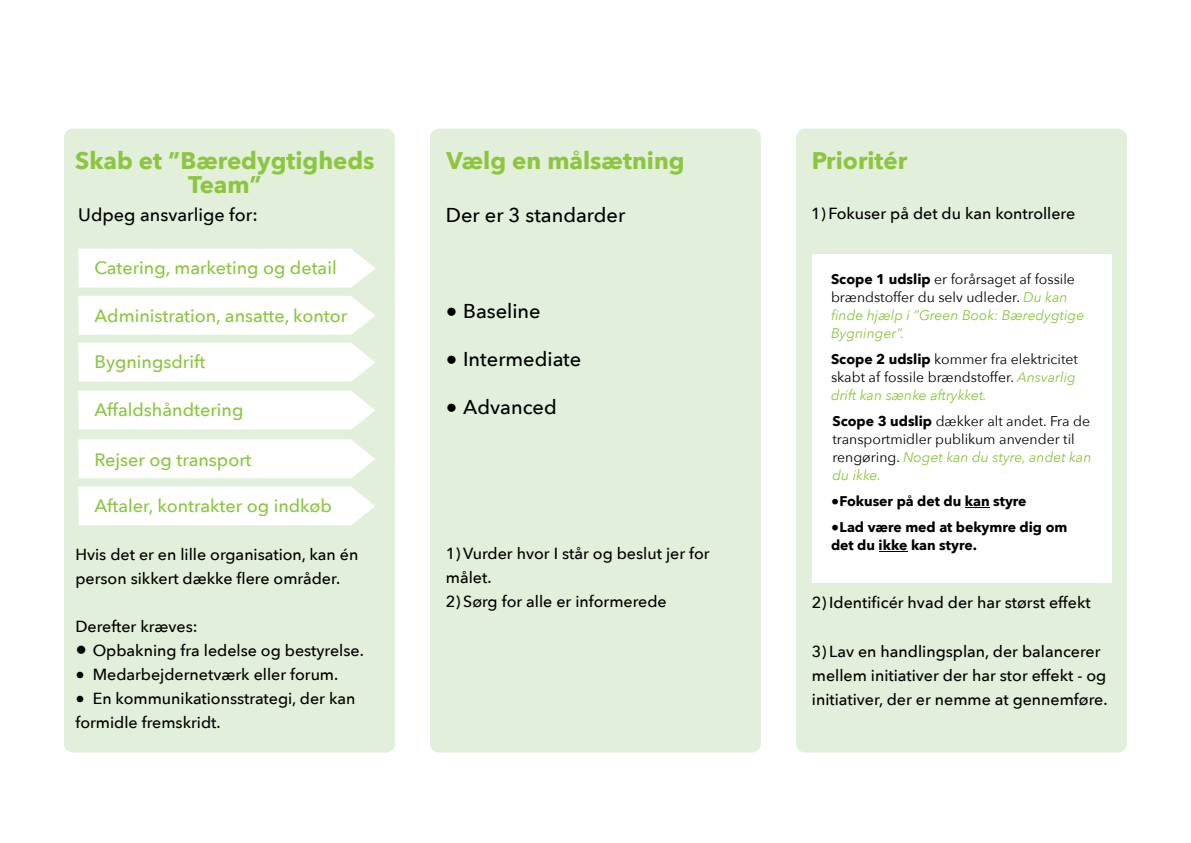
<style>
.page{position:relative;width:1191px;height:843px;background:#fff}
.page>*{position:absolute;margin:0;border:0;box-sizing:border-box;transform-origin:0 0}
.t1{font:700 24px/24px "Avenir Next";color:#8cc63f;text-align:center}
.t2{font:500 20px "Avenir Next";color:#000}
.t3{font:500 18px "Avenir Next";color:#8cc63f}
.t4{font:500 18px "Avenir Next";color:#000}
.t5{font:500 16px/24px "Avenir Next";color:#000}
.t6{font:14px/18px "Avenir Next";color:#000}
.t7{font:italic 14px/18px "Avenir Next";color:#8cc63f}
.t8{font:700 14px/18px "Avenir Next";color:#000}
.s1{font-family:"Lucida Grande";font-weight:400;font-size:20px}
.s2{font-family:"Lucida Grande";font-weight:400}
.s3{font-weight:700;font-style:normal;color:#000}
.s4{font-style:normal;color:#000}
.s5{font-weight:700}
.s6{font-style:italic;color:#8cc63f}
.s7{font-family:"Lucida Grande"}
</style>
<div class="page">
<div style="left:64px;top:128px;width:331px;height:624px;background:#e2efda;border-radius:9px"></div>
<div style="left:430px;top:128px;width:331px;height:624px;background:#e2efda;border-radius:9px"></div>
<div style="left:796px;top:128px;width:331px;height:624px;background:#e2efda;border-radius:9px"></div>
<div style="left:78px;top:248px;width:297px;height:39px;background:#fff"></div>
<div style="left:78px;top:296px;width:297px;height:38px;background:#fff"></div>
<div style="left:78px;top:342px;width:297px;height:39px;background:#fff"></div>
<div style="left:78px;top:390px;width:297px;height:39px;background:#fff"></div>
<div style="left:78px;top:439px;width:297px;height:39px;background:#fff"></div>
<div style="left:78px;top:486px;width:297px;height:39px;background:#fff"></div>
<div style="left:812px;top:254px;width:299px;height:328px;background:#fff"></div>
<h1 class="t1" style="left:446px;top:149px;width:240px">Vælg en målsætning</h1>
<h1 class="t1" style="left:812px;top:149px;width:97px">Prioritér</h1>
<h1 class="t1" style="left:75px;top:149px;width:301px">Skab et ”Bæredygtigheds<br>Team”</h1>
<p class="t4" style="left:78px;top:202px;width:181px">Udpeg ansvarlige for:</p>
<p class="t2" style="left:446px;top:202px;width:181px">Der er 3 standarder</p>
<p class="t5" style="left:811px;top:202px;width:266px">1) Fokuser på det du kan kontrollere</p>
<p class="t3" style="left:94px;top:256px;width:244px">Catering, marketing og detail</p>
<p class="t3" style="left:94px;top:303px;width:254px">Administration, ansatte, kontor</p>
<p class="t3" style="left:94px;top:349px;width:112px">Bygningsdrift</p>
<p class="t3" style="left:94px;top:397px;width:150px">Affaldshåndtering</p>
<p class="t3" style="left:94px;top:447px;width:159px">Rejser og transport</p>
<p class="t3" style="left:94px;top:493px;width:239px">Aftaler, kontrakter og indkøb</p>
<p class="t5" style="left:75px;top:542px;width:284px">Hvis det er en lille organisation, kan én person sikkert dække flere områder.</p>
<p class="t5" style="left:75px;top:614px;width:124px">Derefter kræves:</p>
<p class="t5" style="left:75px;top:638px;width:290px"><span class="s1">●</span> Opbakning fra ledelse og bestyrelse.</p>
<p class="t5" style="left:75px;top:662px;width:264px"><span class="s2">●</span> Medarbejdernetværk eller forum.</p>
<p class="t5" style="left:75px;top:686px;width:281px"><span class="s2">●</span> En kommunikationsstrategi, der kan formidle fremskridt.</p>
<p class="t2" style="left:446px;top:298px;width:96px"><span class="s2">●</span> Baseline</p>
<p class="t2" style="left:446px;top:346px;width:137px"><span class="s2">●</span> Intermediate</p>
<p class="t2" style="left:446px;top:394px;width:112px"><span class="s2">●</span> Advanced</p>
<p class="t5" style="left:446px;top:541px;width:265px">1) Vurder hvor I står og beslut jer for målet.</p>
<p class="t5" style="left:446px;top:589px;width:222px">2) Sørg for alle er informerede</p>
<p class="t7" style="left:831px;top:270px;width:255px"><span class="s3">Scope 1 udslip</span> <span class="s4">er forårsaget af fossile brændstoffer du selv udleder.</span> Du kan finde hjælp i ”Green Book: Bæredygtige<br>Bygninger”.</p>
<p class="t6" style="left:831px;top:350px;width:248px"><span class="s5">Scope 2 udslip</span> kommer fra elektricitet skabt af fossile brændstoffer. <span class="s6">Ansvarlig drift kan sænke aftrykket.</span></p>
<p class="t6" style="left:832px;top:412px;width:260px"><span class="s5">Scope 3 udslip</span> dækker alt andet. Fra de transportmidler publikum anvender til rengøring. <span class="s6">Noget kan du styre, andet kan du ikke.</span></p>
<p class="t8" style="left:831px;top:492px;width:197px"><span class="s7">●</span>Fokuser på det du kan styre</p>
<p class="t8" style="left:831px;top:518px;width:238px"><span class="s7">●</span>Lad være med at bekymre dig om det du ikke kan styre.</p>
<p class="t5" style="left:812px;top:591px;width:280px">2) Identificér hvad der har størst effekt</p>
<p class="t5" style="left:812px;top:639px;width:297px">3) Lav en handlingsplan, der balancerer mellem initiativer der har stor effekt - og initiativer, der er nemme at gennemføre.</p>
</div>
